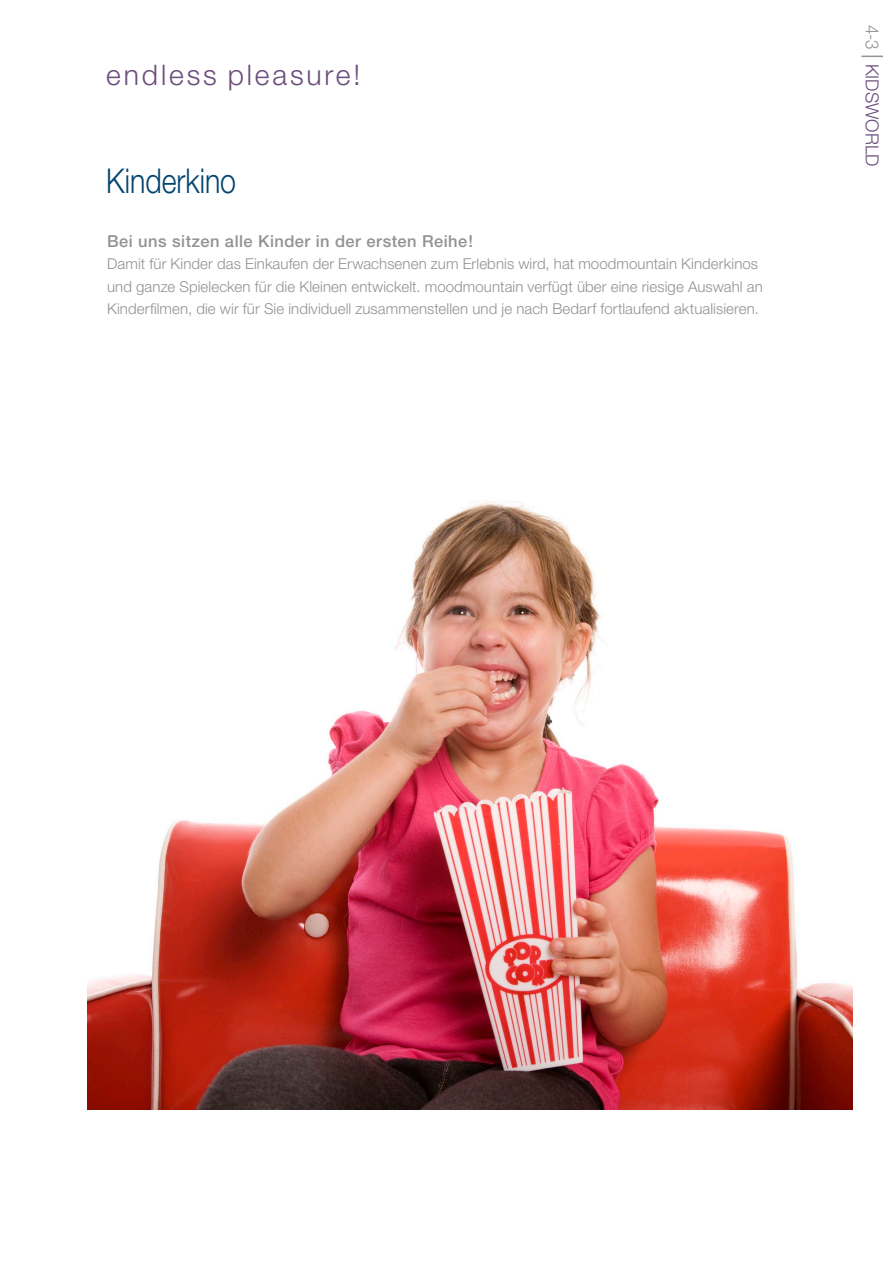
<style>
.page{position:relative;width:893px;height:1263px;background:#fff}
.page>*{position:absolute;margin:0;border:0;box-sizing:border-box;transform-origin:0 0}
.Produktetitel{font:300 34.2px "Helvetica Neue";color:#00446d;scale:.83 1}
.claim{font:300 28.35px "Helvetica Neue";letter-spacing:.1em;color:#6b4e7b}
.t1{font:300 18px "Helvetica Neue";color:#6b4e7b}
.t2{font:500 16.5px "Helvetica Neue";letter-spacing:.03em;color:#919295}
.t3{font:300 15px/22.5px "Helvetica Neue";letter-spacing:.005em;color:#919295}
.s1{color:#919295}
</style>
<div class="page">
<svg style="left:861px;top:56px;width:22px;height:1px"></svg>
<img style="left:87px;top:501px;width:765px;height:608px">
<p class="claim" style="left:106px;top:58px;width:255px">endless pleasure!</p>
<p class="Produktetitel" style="left:106px;top:159px;width:158px">Kinderkino</p>
<p class="t2" style="left:107px;top:231px;width:367px">Bei uns sitzen alle Kinder in der ersten Reihe!</p>
<p class="t3" style="left:107px;top:252px;width:657px">Damit für Kinder das Einkaufen der Erwachsenen zum Erlebnis wird, hat moodmountain Kinderkinos und ganze Spielecken für die Kleinen entwickelt. moodmountain verfügt über eine riesige Auswahl an<br>Kinderfilmen, die wir für Sie individuell zusammenstellen und je nach Bedarf fortlaufend aktualisieren.</p>
<p class="t1" style="left:883px;top:25px;width:143px;rotate:90deg"><span class="s1">4-3</span> KIDSWORLD</p>
</div>
